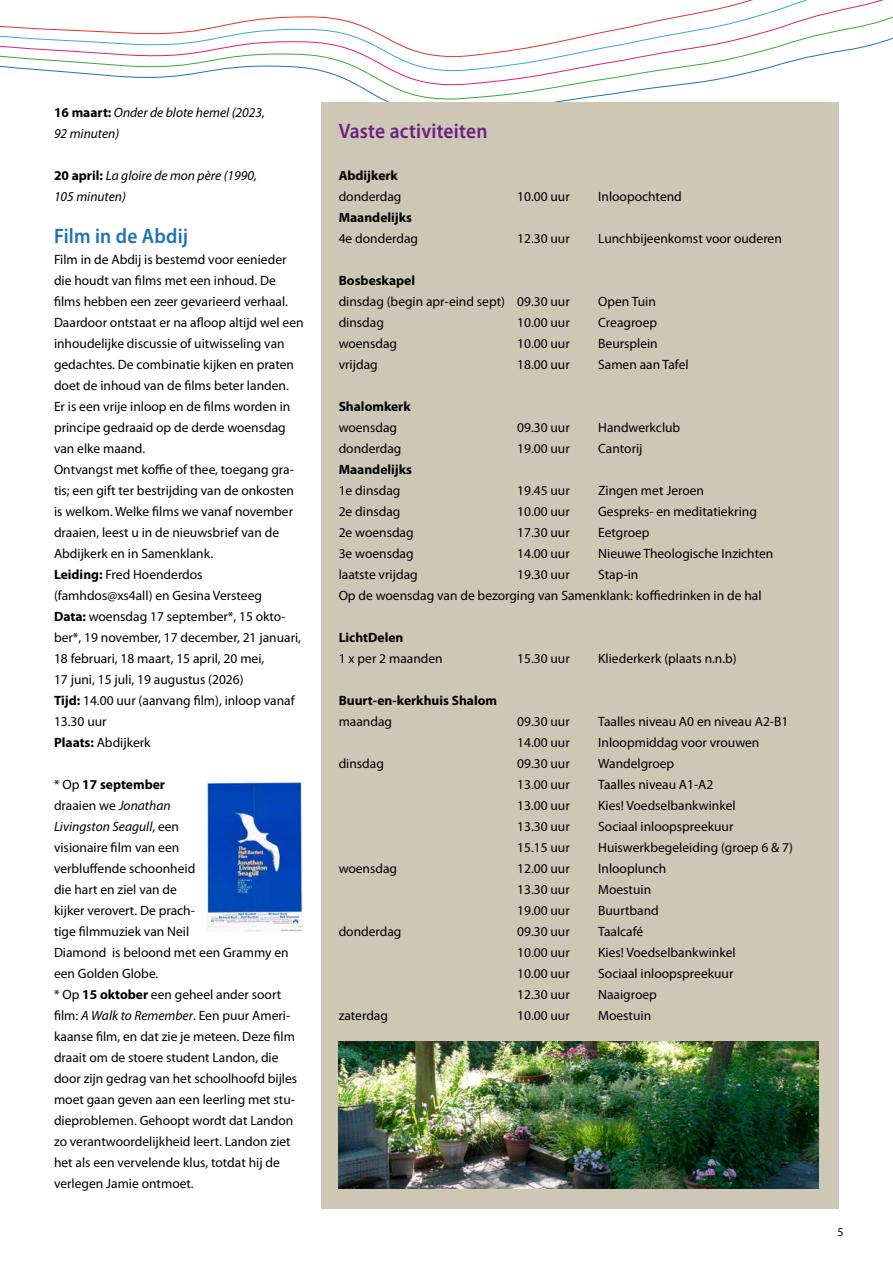
<style>
.page{position:relative;width:893px;height:1263px;background:#fff}
.page>*{position:absolute;margin:0;border:0;box-sizing:border-box;transform-origin:0 0}
.t1{font:600 21px "Myriad Pro";letter-spacing:.01em;color:#662383;scale:.93 1}
.t2{font:600 21px "Myriad Pro";letter-spacing:.01em;color:#1d71b8;scale:.93 1}
.t3{font:13.5px/21px "Myriad Pro";color:#000}
.t4{font:700 13.5px "Myriad Pro";color:#000}
.t5{font:italic 13.5px/21px "Myriad Pro";color:#000}
.t6{font:12px "Myriad Pro";color:#000}
.s1{font-weight:700;font-style:normal}
.s2{font-weight:700}
.s3{font-style:italic}
</style>
<div class="page">
<svg style="left:219px;top:2px;width:674px;height:24px"></svg>
<svg style="left:0;top:26px;width:893px;height:90px"></svg>
<img style="left:206px;top:781px;width:97px;height:150px">
<div style="left:322px;top:102px;width:517px;height:1107px;background:#cfc7b6"></div>
<img style="left:339px;top:1041px;width:479px;height:147px">
<p class="t5" style="left:54px;top:102px;width:212px"><span class="s1">16 maart:</span> Onder de blote hemel (2023,<br>92 minuten)</p>
<p class="t5" style="left:54px;top:165px;width:204px"><span class="s1">20 april:</span> La gloire de mon père (1990,<br>105 minuten)</p>
<h1 class="t2" style="left:54px;top:223px;width:146px">Film in de Abdij</h1>
<p class="t3" style="left:54px;top:249px;width:251px">Film in de Abdij is bestemd voor eenieder die houdt van films met een inhoud. De films hebben een zeer gevarieerd verhaal.<br>Daardoor ontstaat er na afloop altijd wel een inhoudelijke discussie of uitwisseling van gedachtes. De combinatie kijken en praten doet de inhoud van de films beter landen.<br>Er is een vrije inloop en de films worden in principe gedraaid op de derde woensdag van elke maand.<br>Ontvangst met koffie of thee, toegang gra&shy;tis; een gift ter bestrijding van de onkosten is welkom. Welke films we vanaf november draaien, leest u in de nieuwsbrief van de Abdijkerk en in Samenklank.<br><span class="s2">Leiding:</span> Fred Hoenderdos (famhdos@xs4all) en Gesina Versteeg<br><span class="s2">Data:</span> woensdag 17 september*, 15 okto&shy;ber*, 19 november, 17 december, 21 januari, 18 februari, 18 maart, 15 april, 20 mei,<br>17 juni, 15 juli, 19 augustus (2026)<br><span class="s2">Tijd:</span> 14.00 uur (aanvang film), inloop vanaf 13.30 uur<br><span class="s2">Plaats:</span> Abdijkerk</p>
<p class="t3" style="left:54px;top:774px;width:245px">* Op <span class="s2">17 september<br></span>draaien we <span class="s3">Jonathan<br>Livingston Seagull</span>, een<br>visionaire film van een<br>verbluffende schoonheid<br>die hart en ziel van de<br>kijker verovert. De prach-<br>tige filmmuziek van Neil<br>Diamond is beloond met een Grammy en een Golden Globe.<br>* Op <span class="s2">15 oktober</span> een geheel ander soort film: <span class="s3">A Walk to Remember</span>. Een puur Ameri&shy;kaanse film, en dat zie je meteen. Deze film draait om de stoere student Landon, die door zijn gedrag van het schoolhoofd bijles moet gaan geven aan een leerling met stu&shy;dieproblemen. Gehoopt wordt dat Landon zo verantwoordelijkheid leert. Landon ziet het als een vervelende klus, totdat hij de verlegen Jamie ontmoet.</p>
<h1 class="t1" style="left:339px;top:118px;width:162px">Vaste activiteiten</h1>
<p class="t4" style="left:339px;top:167px;width:61px">Abdijkerk</p>
<p class="t3" style="left:339px;top:186px;width:64px">donderdag</p>
<p class="t3" style="left:517px;top:186px;width:54px">10.00 uur</p>
<p class="t3" style="left:598px;top:186px;width:85px">Inloopochtend</p>
<p class="t4" style="left:339px;top:209px;width:75px">Maandelijks</p>
<p class="t3" style="left:339px;top:228px;width:81px">4e donderdag</p>
<p class="t3" style="left:517px;top:228px;width:54px">12.30 uur</p>
<p class="t3" style="left:598px;top:228px;width:185px">Lunchbijeenkomst voor ouderen</p>
<p class="t4" style="left:339px;top:272px;width:78px">Bosbeskapel</p>
<p class="t3" style="left:339px;top:291px;width:233px">dinsdag (begin apr-eind sept) 09.30 uur</p>
<p class="t3" style="left:598px;top:291px;width:59px">Open Tuin</p>
<p class="t3" style="left:339px;top:312px;width:47px">dinsdag</p>
<p class="t3" style="left:517px;top:312px;width:54px">10.00 uur</p>
<p class="t3" style="left:598px;top:312px;width:60px">Creagroep</p>
<p class="t3" style="left:339px;top:333px;width:60px">woensdag</p>
<p class="t3" style="left:517px;top:333px;width:54px">10.00 uur</p>
<p class="t3" style="left:598px;top:333px;width:61px">Beursplein</p>
<p class="t3" style="left:339px;top:354px;width:41px">vrijdag</p>
<p class="t3" style="left:517px;top:354px;width:54px">18.00 uur</p>
<p class="t3" style="left:598px;top:354px;width:92px">Samen aan Tafel</p>
<p class="t4" style="left:339px;top:398px;width:74px">Shalomkerk</p>
<p class="t3" style="left:339px;top:417px;width:60px">woensdag</p>
<p class="t3" style="left:517px;top:417px;width:54px">09.30 uur</p>
<p class="t3" style="left:598px;top:417px;width:84px">Handwerkclub</p>
<p class="t3" style="left:339px;top:438px;width:64px">donderdag</p>
<p class="t3" style="left:517px;top:438px;width:54px">19.00 uur</p>
<p class="t3" style="left:598px;top:438px;width:46px">Cantorij</p>
<p class="t4" style="left:339px;top:461px;width:75px">Maandelijks</p>
<p class="t3" style="left:339px;top:480px;width:63px">1e dinsdag</p>
<p class="t3" style="left:517px;top:480px;width:54px">19.45 uur</p>
<p class="t3" style="left:598px;top:480px;width:107px">Zingen met Jeroen</p>
<p class="t3" style="left:339px;top:501px;width:63px">2e dinsdag</p>
<p class="t3" style="left:517px;top:501px;width:54px">10.00 uur</p>
<p class="t3" style="left:598px;top:501px;width:160px">Gespreks- en meditatiekring</p>
<p class="t3" style="left:339px;top:522px;width:77px">2e woensdag</p>
<p class="t3" style="left:517px;top:522px;width:54px">17.30 uur</p>
<p class="t3" style="left:598px;top:522px;width:53px">Eetgroep</p>
<p class="t3" style="left:339px;top:543px;width:77px">3e woensdag</p>
<p class="t3" style="left:517px;top:543px;width:54px">14.00 uur</p>
<p class="t3" style="left:598px;top:543px;width:177px">Nieuwe Theologische Inzichten</p>
<p class="t3" style="left:339px;top:564px;width:81px">laatste vrijdag</p>
<p class="t3" style="left:517px;top:564px;width:54px">19.30 uur</p>
<p class="t3" style="left:339px;top:564px;width:424px;text-indent:259px">Stap-in<br>Op de woensdag van de bezorging van Samenklank: koffiedrinken in de hal</p>
<p class="t4" style="left:339px;top:629px;width:66px">LichtDelen</p>
<p class="t3" style="left:339px;top:648px;width:106px">1 x per 2 maanden</p>
<p class="t3" style="left:517px;top:648px;width:54px">15.30 uur</p>
<p class="t3" style="left:598px;top:648px;width:140px">Kliederkerk (plaats n.n.b)</p>
<p class="t4" style="left:339px;top:692px;width:160px">Buurt-en-kerkhuis Shalom</p>
<p class="t3" style="left:339px;top:711px;width:55px">maandag</p>
<p class="t3" style="left:517px;top:711px;width:54px">09.30 uur</p>
<p class="t3" style="left:598px;top:711px;width:192px">Taalles niveau A0 en niveau A2-B1</p>
<p class="t3" style="left:517px;top:732px;width:54px">14.00 uur</p>
<p class="t3" style="left:598px;top:732px;width:163px">Inloopmiddag voor vrouwen</p>
<p class="t3" style="left:339px;top:753px;width:47px">dinsdag</p>
<p class="t3" style="left:517px;top:753px;width:54px">09.30 uur</p>
<p class="t3" style="left:598px;top:753px;width:78px">Wandelgroep</p>
<p class="t3" style="left:517px;top:774px;width:54px">13.00 uur</p>
<p class="t3" style="left:598px;top:774px;width:117px">Taalles niveau A1-A2</p>
<p class="t3" style="left:517px;top:795px;width:54px">13.00 uur</p>
<p class="t3" style="left:598px;top:795px;width:139px">Kies! Voedselbankwinkel</p>
<p class="t3" style="left:517px;top:816px;width:54px">13.30 uur</p>
<p class="t3" style="left:598px;top:816px;width:137px">Sociaal inloopspreekuur</p>
<p class="t3" style="left:517px;top:837px;width:54px">15.15 uur</p>
<p class="t3" style="left:598px;top:837px;width:196px">Huiswerkbegeleiding (groep 6 &amp; 7)</p>
<p class="t3" style="left:339px;top:858px;width:60px">woensdag</p>
<p class="t3" style="left:517px;top:858px;width:54px">12.00 uur</p>
<p class="t3" style="left:598px;top:858px;width:70px">Inlooplunch</p>
<p class="t3" style="left:517px;top:879px;width:54px">13.30 uur</p>
<p class="t3" style="left:598px;top:879px;width:55px">Moestuin</p>
<p class="t3" style="left:517px;top:900px;width:54px">19.00 uur</p>
<p class="t3" style="left:598px;top:900px;width:62px">Buurtband</p>
<p class="t3" style="left:339px;top:921px;width:64px">donderdag</p>
<p class="t3" style="left:517px;top:921px;width:54px">09.30 uur</p>
<p class="t3" style="left:598px;top:921px;width:47px">Taalcafé</p>
<p class="t3" style="left:517px;top:942px;width:54px">10.00 uur</p>
<p class="t3" style="left:598px;top:942px;width:139px">Kies! Voedselbankwinkel</p>
<p class="t3" style="left:517px;top:963px;width:54px">10.00 uur</p>
<p class="t3" style="left:598px;top:963px;width:137px">Sociaal inloopspreekuur</p>
<p class="t3" style="left:517px;top:984px;width:54px">12.30 uur</p>
<p class="t3" style="left:598px;top:984px;width:60px">Naaigroep</p>
<p class="t3" style="left:339px;top:1005px;width:51px">zaterdag</p>
<p class="t3" style="left:517px;top:1005px;width:54px">10.00 uur</p>
<p class="t3" style="left:598px;top:1005px;width:55px">Moestuin</p>
<p class="t6" style="left:838px;top:1224px;width:8px">5</p>
</div>
